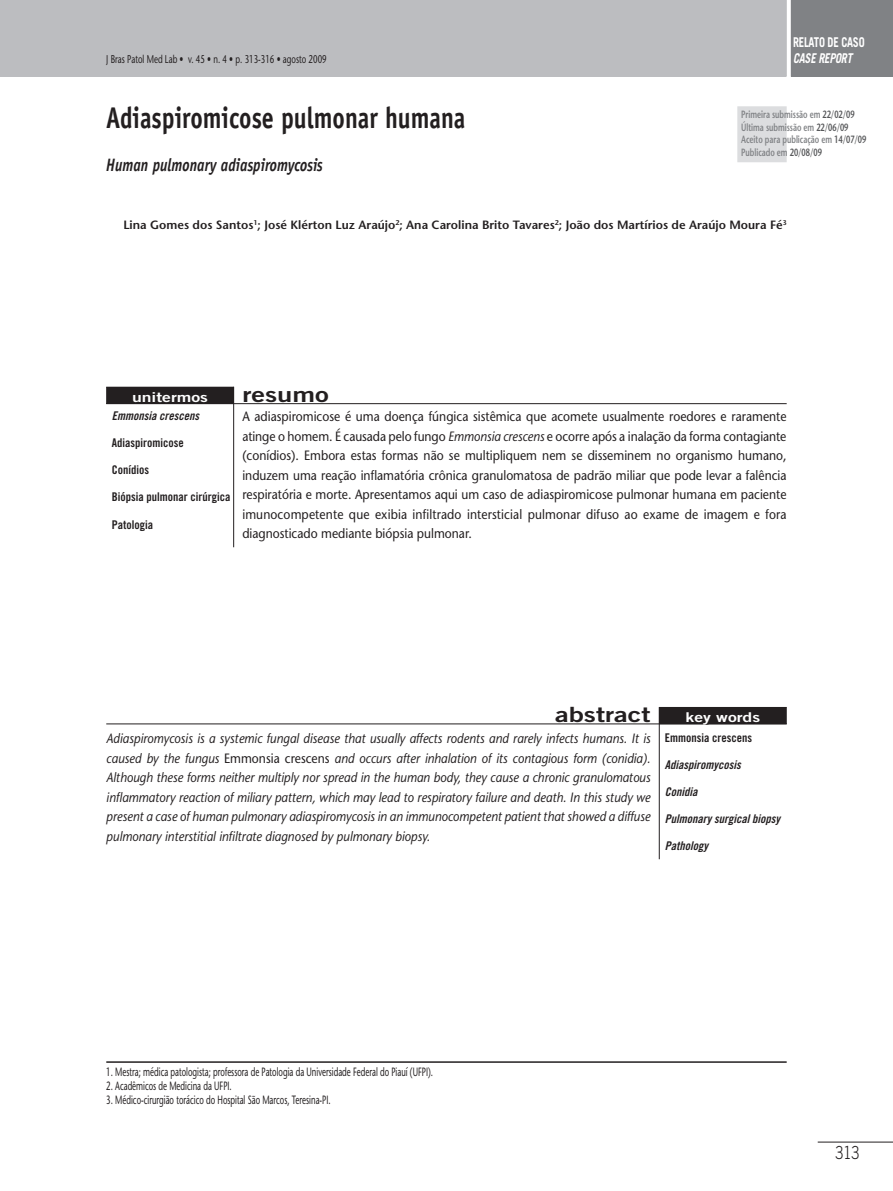
<style>
.page{position:relative;width:893px;height:1191px;background:#fff}
.page>*{position:absolute;margin:0;border:0;box-sizing:border-box;transform-origin:0 0}
.t1{font:700 30px "Officina Sans Std";color:#231f20;scale:.8 1}
.t2{font:21px "Trade Gothic LT Std Bd 2";color:#231f20;scale:1.3 1}
.t3{font:italic 700 18px "Officina Sans Std";color:#231f20;scale:.8 1}
.t4{font:300 18px "Trade Gothic LT Std";color:#231f20;scale:.8 1}
.t5{font:500 13.5px/19.5px "Stone Sans Std";color:#231f20;text-align:justify;scale:.9 1}
.t6{font:italic 500 13.5px/19.5px "Stone Sans Std";color:#231f20;text-align:justify;scale:.9 1}
.t7{font:13.5px "Trade Gothic LT Std Bd 2";color:#fff;scale:1.3 1}
.t8{font:700 13.5px "Trade Gothic LT Std";letter-spacing:-.02em;color:#fff;scale:.8 1}
.t9{font:italic 700 13.5px "Trade Gothic LT Std";letter-spacing:-.02em;color:#fff;scale:.8 1}
.t10{font:500 12px "Stone Sans Std";color:#231f20;scale:.65 1}
.t11{font:600 12px "Stone Sans Std";color:#231f20}
.t12{font:12px "Trade Gothic LT Std Bd Cn 20";color:#231f20}
.t13{font:12px "Trade Gothic LT Std Bd Cn 20 Obl";color:#231f20}
.t14{font:500 11.25px "Stone Sans Std";color:#231f20;scale:.7 1}
.t15{font:600 10.5px/12.6px "Stone Sans Std";color:#808285;scale:.7 1}
.s1{color:#57585a}
.s2{font-style:italic}
.s3{font-style:normal}
</style>
<div class="page">
<div style="left:791px;top:0;width:102px;height:76px;background:#808285"></div>
<div style="left:0;top:0;width:787px;height:76px;background:#bcbdc0"></div>
<div style="left:738px;top:107px;width:48px;height:54px;background:#dcdddf"></div>
<div style="left:737px;top:106px;width:50px;height:56px;border:2px solid #dcdddf"></div>
<hr style="left:818px;top:1141px;width:75px;height:1px;background:#231f20">
<hr style="left:233px;top:387px;width:1px;height:160px;background:#231f20">
<hr style="left:106px;top:403px;width:681px;height:1px;background:#231f20">
<div style="left:107px;top:387px;width:131px;height:19px;background:#231f20"></div>
<hr style="left:659px;top:707px;width:1px;height:152px;background:#231f20">
<hr style="left:106px;top:723px;width:681px;height:1px;background:#231f20">
<div style="left:660px;top:707px;width:131px;height:19px;background:#231f20"></div>
<hr style="left:106px;top:1061px;width:681px;height:1px;background:#231f20">
<p class="t14" style="left:106px;top:53px;width:316px">J Bras Patol Med Lab • v. 45 • n. 4 • p. 313-316 • agosto 2009</p>
<h1 class="t1" style="left:106px;top:99px;width:450px">Adiaspiromicose pulmonar humana</h1>
<h3 class="t3" style="left:106px;top:154px;width:272px">Human pulmonary adiaspiromycosis</h3>
<p class="t8" style="left:793px;top:33px;width:91px">RELATO DE CASO</p>
<p class="t9" style="left:793px;top:50px;width:75px">CASE REPORT</p>
<p class="t15" style="left:741px;top:108px;width:181px">Primeira submissão em <span class="s1">22/02/09<br></span>Última submissão em <span class="s1">22/06/09<br></span>Aceito para publicação em <span class="s1">14/07/09<br></span>Publicado em <span class="s1">20/08/09</span></p>
<p class="t11" style="left:123px;top:217px;width:665px">Lina Gomes dos Santos<sup>1</sup>; José Klérton Luz Araújo<sup>2</sup>; Ana Carolina Brito Tavares<sup>2</sup>; João dos Martírios de Araújo Moura Fé<sup>3</sup></p>
<p class="t7" style="left:132px;top:388px;width:60px">unitermos</p>
<h2 class="t2" style="left:242px;top:381px;width:68px">resumo</h2>
<p class="t13" style="left:112px;top:408px;width:89px">Emmonsia crescens</p>
<p class="t12" style="left:112px;top:435px;width:73px">Adiaspiromicose</p>
<p class="t12" style="left:112px;top:462px;width:39px">Conídios</p>
<p class="t12" style="left:112px;top:490px;width:120px">Biópsia pulmonar cirúrgica</p>
<p class="t12" style="left:112px;top:517px;width:43px">Patologia</p>
<p class="t5" style="left:242px;top:407px;width:606px">A adiaspiromicose é uma doença fúngica sistêmica que acomete usualmente roedores e raramente atinge o homem. É causada pelo fungo <span class="s2">Emmonsia crescens</span> e ocorre após a inalação da forma contagiante (conídios). Embora estas formas não se multipliquem nem se disseminem no organismo humano, induzem uma reação inflamatória crônica granulomatosa de padrão miliar que pode levar a falência respiratória e morte. Apresentamos aqui um caso de adiaspiromicose pulmonar humana em paciente imunocompetente que exibia infiltrado intersticial pulmonar difuso ao exame de imagem e fora diagnosticado mediante biópsia pulmonar.</p>
<h2 class="t2" style="left:555px;top:701px;width:75px">abstract</h2>
<p class="t6" style="left:106px;top:728px;width:606px">Adiaspiromycosis is a systemic fungal disease that usually affects rodents and rarely infects humans. It is caused by the fungus <span class="s3">Emmonsia crescens</span> and occurs after inhalation of its contagious form (conidia).<br>Although these forms neither multiply nor spread in the human body, they cause a chronic granulomatous inflammatory reaction of miliary pattern, which may lead to respiratory failure and death. In this study we present a case of human pulmonary adiaspiromycosis in an immunocompetent patient that showed a diffuse pulmonary interstitial infiltrate diagnosed by pulmonary biopsy.</p>
<p class="t7" style="left:686px;top:709px;width:59px">key words</p>
<p class="t12" style="left:665px;top:730px;width:89px">Emmonsia crescens</p>
<p class="t13" style="left:665px;top:757px;width:77px">Adiaspiromycosis</p>
<p class="t13" style="left:665px;top:784px;width:34px">Conidia</p>
<p class="t13" style="left:665px;top:811px;width:117px">Pulmonary surgical biopsy</p>
<p class="t13" style="left:665px;top:839px;width:45px">Pathology</p>
<p class="t10" style="left:106px;top:1064px;width:504px">1. Mestra; médica patologista; professora de Patologia da Universidade Federal do Piauí (UFPI).</p>
<p class="t10" style="left:106px;top:1078px;width:195px">2. Acadêmicos de Medicina da UFPI.</p>
<p class="t10" style="left:106px;top:1093px;width:347px">3. Médico-cirurgião torácico do Hospital São Marcos, Teresina-PI.</p>
<h3 class="t4" style="left:836px;top:1141px;width:32px">313</h3>
</div>
